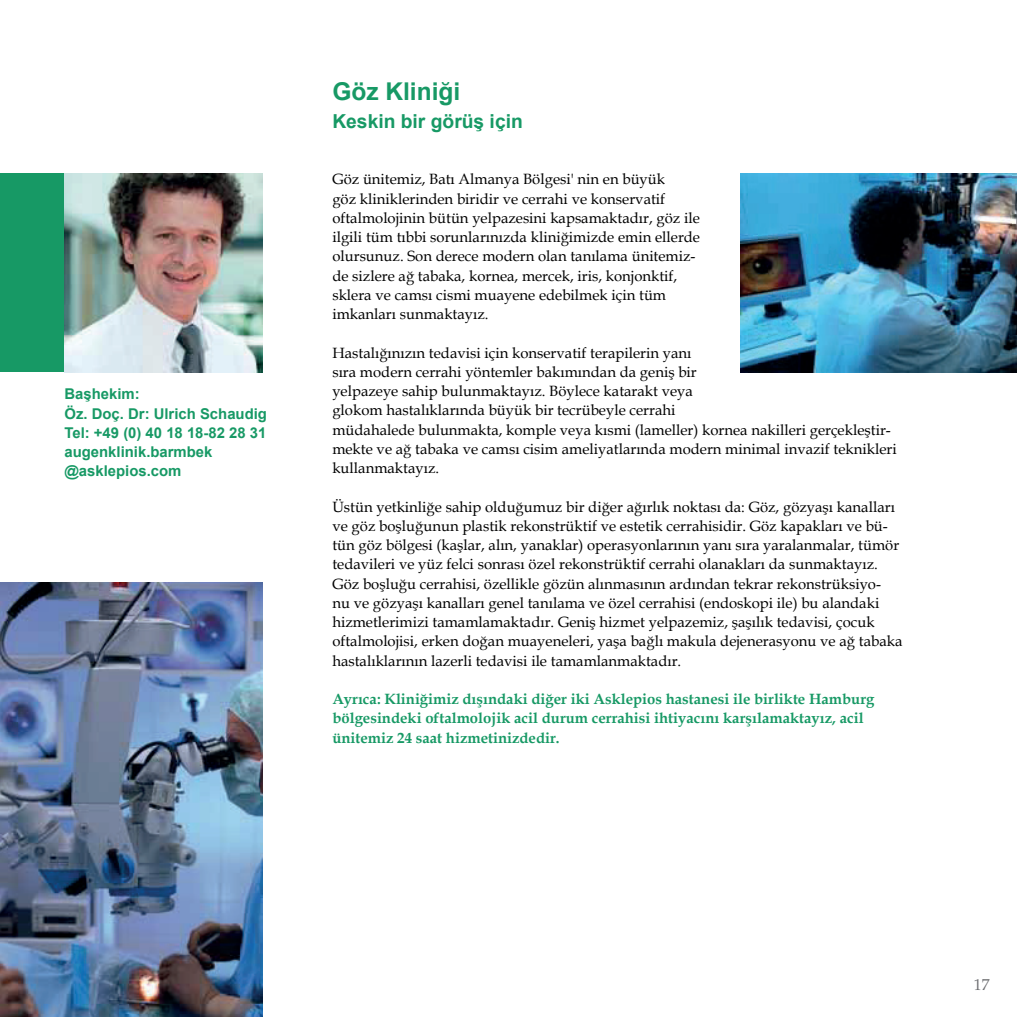
<style>
.page{position:relative;width:1017px;height:1017px;background:#fff}
.page>*{position:absolute;margin:0;border:0;box-sizing:border-box;transform-origin:0 0}
.t1{font:700 24.5px "Arial";color:#179965}
.t2{font:700 19.25px "Arial";color:#179965}
.t3{font:15.75px "Palatino LT Std";color:#6c6d70}
.t4{font:14.88px/19.2px "Book Antiqua";color:#000001}
.t5{font:700 14.88px/19.2px "Book Antiqua";color:#179965}
.t6{font:700 14.88px/19.2px "Arial";color:#179965}
</style>
<div class="page">
<div style="left:0;top:174px;width:64px;height:198px;background:#179965"></div>
<img style="left:64px;top:174px;width:199px;height:198px">
<img style="left:740px;top:174px;width:272px;height:198px">
<img style="left:0;top:583px;width:263px;height:434px">
<img style="left:1012px;top:173px;width:5px;height:200px">
<p class="t6" style="left:64px;top:385px;width:204px">Başhekim:<br>Öz. Doç. Dr: Ulrich Schaudig<br>Tel: +49 (0) 40 18 18-82 28 31 augenklinik.barmbek @asklepios.com</p>
<h1 class="t1" style="left:332px;top:75px;width:129px">Göz Kliniği</h1>
<p class="t2" style="left:332px;top:108px;width:192px">Keskin bir görüş için</p>
<p class="t4" style="left:332px;top:169px;width:369px">Göz ünitemiz, Batı Almanya Bölgesi' nin en büyük<br>göz kliniklerinden biridir ve cerrahi ve konservatif oftalmolojinin bütün yelpazesini kapsamaktadır, göz ile ilgili tüm tıbbi sorunlarınızda kliniğimizde emin ellerde olursunuz. Son derece modern olan tanılama ünitemiz&shy;de sizlere ağ tabaka, kornea, mercek, iris, konjonktif, sklera ve camsı cismi muayene edebilmek için tüm imkanları sunmaktayız.</p>
<p class="t4" style="left:332px;top:343px;width:566px">Hastalığınızın tedavisi için konservatif terapilerin yanı<br>sıra modern cerrahi yöntemler bakımından da geniş bir<br>yelpazeye sahip bulunmaktayız. Böylece katarakt veya<br>glokom hastalıklarında büyük bir tecrübeyle cerrahi<br>müdahalede bulunmakta, komple veya kısmi (lameller) kornea nakilleri gerçekleştir&shy;mekte ve ağ tabaka ve camsı cisim ameliyatlarında modern minimal invazif teknikleri kullanmaktayız.</p>
<p class="t4" style="left:332px;top:497px;width:572px">Üstün yetkinliğe sahip olduğumuz bir diğer ağırlık noktası da: Göz, gözyaşı kanalları ve göz boşluğunun plastik rekonstrüktif ve estetik cerrahisidir. Göz kapakları ve bü&shy;tün göz bölgesi (kaşlar, alın, yanaklar) operasyonlarının yanı sıra yaralanmalar, tümör tedavileri ve yüz felci sonrası özel rekonstrüktif cerrahi olanakları da sunmaktayız.<br>Göz boşluğu cerrahisi, özellikle gözün alınmasının ardından tekrar rekonstrüksiyo-<br>nu ve gözyaşı kanalları genel tanılama ve özel cerrahisi (endoskopi ile) bu alandaki hizmetlerimizi tamamlamaktadır. Geniş hizmet yelpazemiz, şaşılık tedavisi, çocuk oftalmolojisi, erken doğan muayeneleri, yaşa bağlı makula dejenerasyonu ve ağ tabaka hastalıklarının lazerli tedavisi ile tamamlanmaktadır.</p>
<p class="t5" style="left:332px;top:689px;width:543px">Ayrıca: Kliniğimiz dışındaki diğer iki Asklepios hastanesi ile birlikte Hamburg bölgesindeki oftalmolojik acil durum cerrahisi ihtiyacını karşılamaktayız, acil ünitemiz 24 saat hizmetinizdedir.</p>
<p class="t3" style="left:974px;top:975px;width:17px">17</p>
</div>
